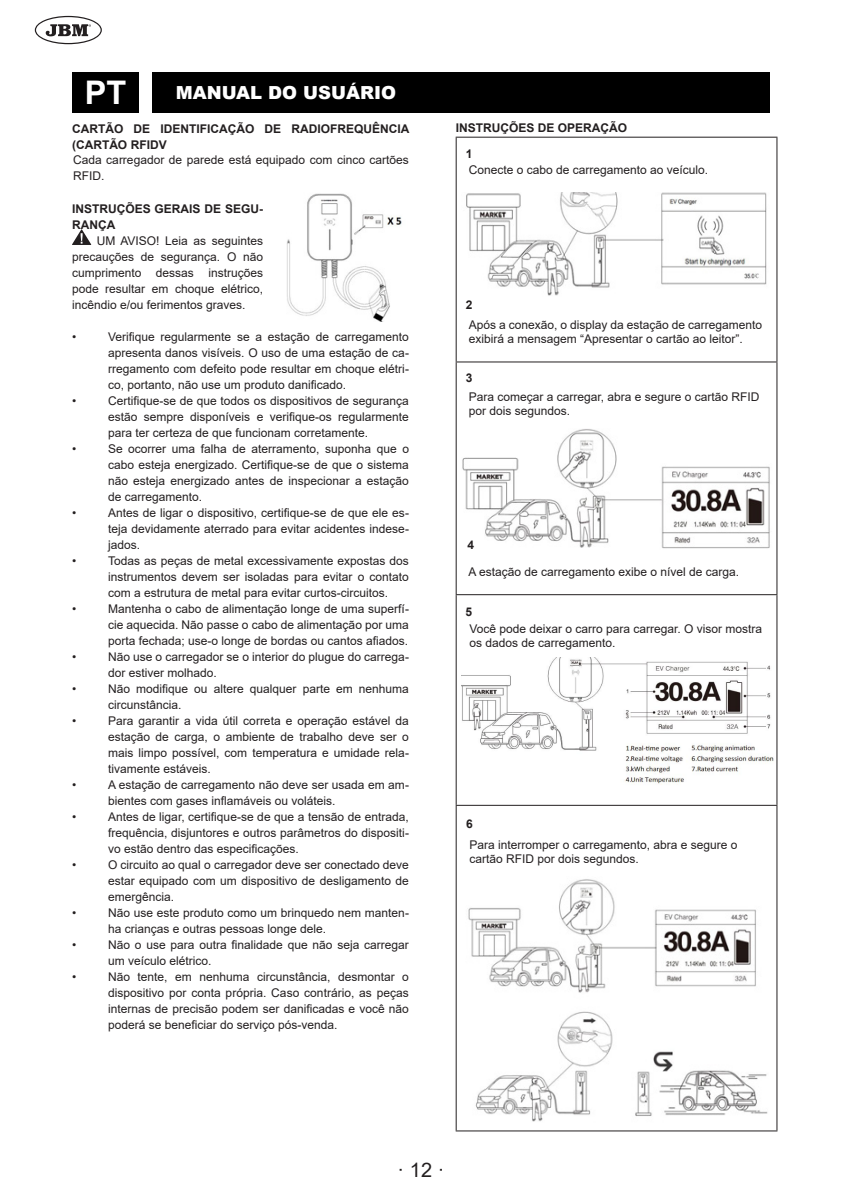
<style>
.page{position:relative;width:842px;height:1191px;background:#fff}
.page>*{position:absolute;margin:0;border:0;box-sizing:border-box;transform-origin:0 0}
.t1{font:700 32.6px "Arial";color:#fff}
.t2{font:20px "Arial";color:#231f20}
.t3{font:900 18px "Arial";color:#fff}
.Estilo_de_párrafo_3{font:12px/16px "Arial";color:#231f20;text-align:justify}
.Estilo_de_párrafo_2{font:12px/14px "Arial";color:#231f20}
.Estilo_de_párrafo_3-2{font:700 12px/16px "Arial";color:#231f20}
.Estilo_de_párrafo_2-2{font:700 12px "Arial";color:#231f20}
</style>
<div class="page">
<svg style="left:35px;top:16px;width:67px;height:28px"></svg>
<div style="left:72px;top:72px;width:67px;height:41px;background:#000"></div>
<div style="left:153px;top:72px;width:617px;height:41px;background:#000"></div>
<svg style="left:72px;top:229px;width:19px;height:16px"></svg>
<hr style="left:456px;top:137px;width:321px;height:1px;background:#231f20">
<hr style="left:456px;top:138px;width:1px;height:223px;background:#231f20">
<hr style="left:776px;top:138px;width:1px;height:223px;background:#231f20">
<hr style="left:456px;top:361px;width:321px;height:1px;background:#231f20">
<hr style="left:456px;top:362px;width:1px;height:232px;background:#231f20">
<hr style="left:776px;top:362px;width:1px;height:232px;background:#231f20">
<hr style="left:456px;top:594px;width:321px;height:1px;background:#231f20">
<hr style="left:456px;top:595px;width:1px;height:210px;background:#231f20">
<hr style="left:776px;top:595px;width:1px;height:210px;background:#231f20">
<hr style="left:456px;top:805px;width:321px;height:1px;background:#231f20">
<hr style="left:456px;top:806px;width:1px;height:324px;background:#231f20">
<hr style="left:776px;top:806px;width:1px;height:324px;background:#231f20">
<hr style="left:456px;top:1130px;width:321px;height:1px;background:#231f20">
<img style="left:466px;top:192px;width:301px;height:104px">
<img style="left:462px;top:429px;width:308px;height:120px">
<img style="left:462px;top:657px;width:312px;height:128px">
<img style="left:468px;top:879px;width:300px;height:243px">
<img style="left:287px;top:193px;width:115px;height:129px">
<p class="t1" style="left:85px;top:69px;width:43px">PT</p>
<p class="t3" style="left:176px;top:80px;width:222px">MANUAL DO USUÁRIO</p>
<p class="Estilo_de_párrafo_3-2" style="left:72px;top:121px;width:339px">CARTÃO DE IDENTIFICAÇÃO DE RADIOFREQUÊNCIA (CARTÃO RFIDV</p>
<p class="Estilo_de_párrafo_3" style="left:73px;top:151px;width:337px">Cada carregador de parede está equipado com cinco cartões<br>RFID.</p>
<p class="Estilo_de_párrafo_3-2" style="left:72px;top:201px;width:193px">INSTRUÇÕES GERAIS DE SEGU-<br>RANÇA</p>
<p class="Estilo_de_párrafo_3" style="left:72px;top:233px;width:193px;text-indent:25px">UM AVISO! Leia as seguintes precauções de segurança. O não cumprimento dessas instruções pode resultar em choque elétrico, incêndio e/ou ferimentos graves.</p>
<p class="Estilo_de_párrafo_3" style="left:72px;top:329px;width:6px">•</p>
<p class="Estilo_de_párrafo_3" style="left:108px;top:329px;width:302px">Verifique regularmente se a estação de carregamento apresenta danos visíveis. O uso de uma estação de ca&shy;rregamento com defeito pode resultar em choque elétri&shy;co, portanto, não use um produto danificado.</p>
<p class="Estilo_de_párrafo_3" style="left:72px;top:393px;width:6px">•</p>
<p class="Estilo_de_párrafo_3" style="left:108px;top:393px;width:302px">Certifique-se de que todos os dispositivos de segurança estão sempre disponíveis e verifique-os regularmente para ter certeza de que funcionam corretamente.</p>
<p class="Estilo_de_párrafo_3" style="left:72px;top:441px;width:6px">•</p>
<p class="Estilo_de_párrafo_3" style="left:108px;top:441px;width:302px">Se ocorrer uma falha de aterramento, suponha que o cabo esteja energizado. Certifique-se de que o sistema não esteja energizado antes de inspecionar a estação de carregamento.</p>
<p class="Estilo_de_párrafo_3" style="left:72px;top:505px;width:6px">•</p>
<p class="Estilo_de_párrafo_3" style="left:108px;top:505px;width:302px">Antes de ligar o dispositivo, certifique-se de que ele es&shy;teja devidamente aterrado para evitar acidentes indese&shy;jados.</p>
<p class="Estilo_de_párrafo_3" style="left:72px;top:553px;width:6px">•</p>
<p class="Estilo_de_párrafo_3" style="left:108px;top:553px;width:302px">Todas as peças de metal excessivamente expostas dos instrumentos devem ser isoladas para evitar o contato com a estrutura de metal para evitar curtos-circuitos.</p>
<p class="Estilo_de_párrafo_3" style="left:72px;top:601px;width:6px">•</p>
<p class="Estilo_de_párrafo_3" style="left:108px;top:601px;width:302px">Mantenha o cabo de alimentação longe de uma superfí&shy;cie aquecida. Não passe o cabo de alimentação por uma porta fechada; use-o longe de bordas ou cantos afiados.</p>
<p class="Estilo_de_párrafo_3" style="left:72px;top:649px;width:6px">•</p>
<p class="Estilo_de_párrafo_3" style="left:108px;top:649px;width:302px">Não use o carregador se o interior do plugue do carrega&shy;dor estiver molhado.</p>
<p class="Estilo_de_párrafo_3" style="left:72px;top:681px;width:6px">•</p>
<p class="Estilo_de_párrafo_3" style="left:108px;top:681px;width:302px">Não modifique ou altere qualquer parte em nenhuma circunstância.</p>
<p class="Estilo_de_párrafo_3" style="left:72px;top:713px;width:6px">•</p>
<p class="Estilo_de_párrafo_3" style="left:108px;top:713px;width:302px">Para garantir a vida útil correta e operação estável da estação de carga, o ambiente de trabalho deve ser o mais limpo possível, com temperatura e umidade rela&shy;tivamente estáveis.</p>
<p class="Estilo_de_párrafo_3" style="left:72px;top:777px;width:6px">•</p>
<p class="Estilo_de_párrafo_3" style="left:108px;top:777px;width:302px">A estação de carregamento não deve ser usada em am&shy;bientes com gases inflamáveis ou voláteis.</p>
<p class="Estilo_de_párrafo_3" style="left:72px;top:809px;width:6px">•</p>
<p class="Estilo_de_párrafo_3" style="left:108px;top:809px;width:302px">Antes de ligar, certifique-se de que a tensão de entrada, frequência, disjuntores e outros parâmetros do dispositi&shy;vo estão dentro das especificações.</p>
<p class="Estilo_de_párrafo_3" style="left:72px;top:857px;width:6px">•</p>
<p class="Estilo_de_párrafo_3" style="left:108px;top:857px;width:302px">O circuito ao qual o carregador deve ser conectado deve estar equipado com um dispositivo de desligamento de emergência.</p>
<p class="Estilo_de_párrafo_3" style="left:72px;top:905px;width:6px">•</p>
<p class="Estilo_de_párrafo_3" style="left:108px;top:905px;width:302px">Não use este produto como um brinquedo nem manten&shy;ha crianças e outras pessoas longe dele.</p>
<p class="Estilo_de_párrafo_3" style="left:72px;top:937px;width:6px">•</p>
<p class="Estilo_de_párrafo_3" style="left:108px;top:937px;width:302px">Não o use para outra finalidade que não seja carregar um veículo elétrico.</p>
<p class="Estilo_de_párrafo_3" style="left:72px;top:969px;width:6px">•</p>
<p class="Estilo_de_párrafo_3" style="left:108px;top:969px;width:302px">Não tente, em nenhuma circunstância, desmontar o dispositivo por conta própria. Caso contrário, as peças internas de precisão podem ser danificadas e você não poderá se beneficiar do serviço pós-venda.</p>
<p class="Estilo_de_párrafo_3-2" style="left:456px;top:119px;width:173px">INSTRUÇÕES DE OPERAÇÃO</p>
<p class="Estilo_de_párrafo_2-2" style="left:466px;top:145px;width:8px">1</p>
<p class="Estilo_de_párrafo_2" style="left:469px;top:163px;width:241px">Conecte o cabo de carregamento ao veículo.</p>
<p class="Estilo_de_párrafo_2-2" style="left:466px;top:297px;width:8px">2</p>
<p class="Estilo_de_párrafo_2" style="left:469px;top:317px;width:295px">Após a conexão, o display da estação de carregamento exibirá a mensagem “Apresentar o cartão ao leitor”.</p>
<p class="Estilo_de_párrafo_2-2" style="left:466px;top:369px;width:8px">3</p>
<p class="Estilo_de_párrafo_2" style="left:469px;top:390px;width:292px">Para começar a carregar, abra e segure o cartão RFID por dois segundos.</p>
<p class="Estilo_de_párrafo_2-2" style="left:467px;top:536px;width:8px">4</p>
<p class="Estilo_de_párrafo_2" style="left:468px;top:564px;width:272px">A estação de carregamento exibe o nível de carga.</p>
<p class="Estilo_de_párrafo_2-2" style="left:466px;top:603px;width:8px">5</p>
<p class="Estilo_de_párrafo_2" style="left:469px;top:621px;width:294px">Você pode deixar o carro para carregar. O visor mostra os dados de carregamento.</p>
<p class="Estilo_de_párrafo_2-2" style="left:466px;top:815px;width:8px">6</p>
<p class="Estilo_de_párrafo_2" style="left:469px;top:837px;width:270px">Para interromper o carregamento, abra e segure o cartão RFID por dois segundos.</p>
<h2 class="t2" style="left:398px;top:1156px;width:48px">· 12 ·</h2>
</div>
